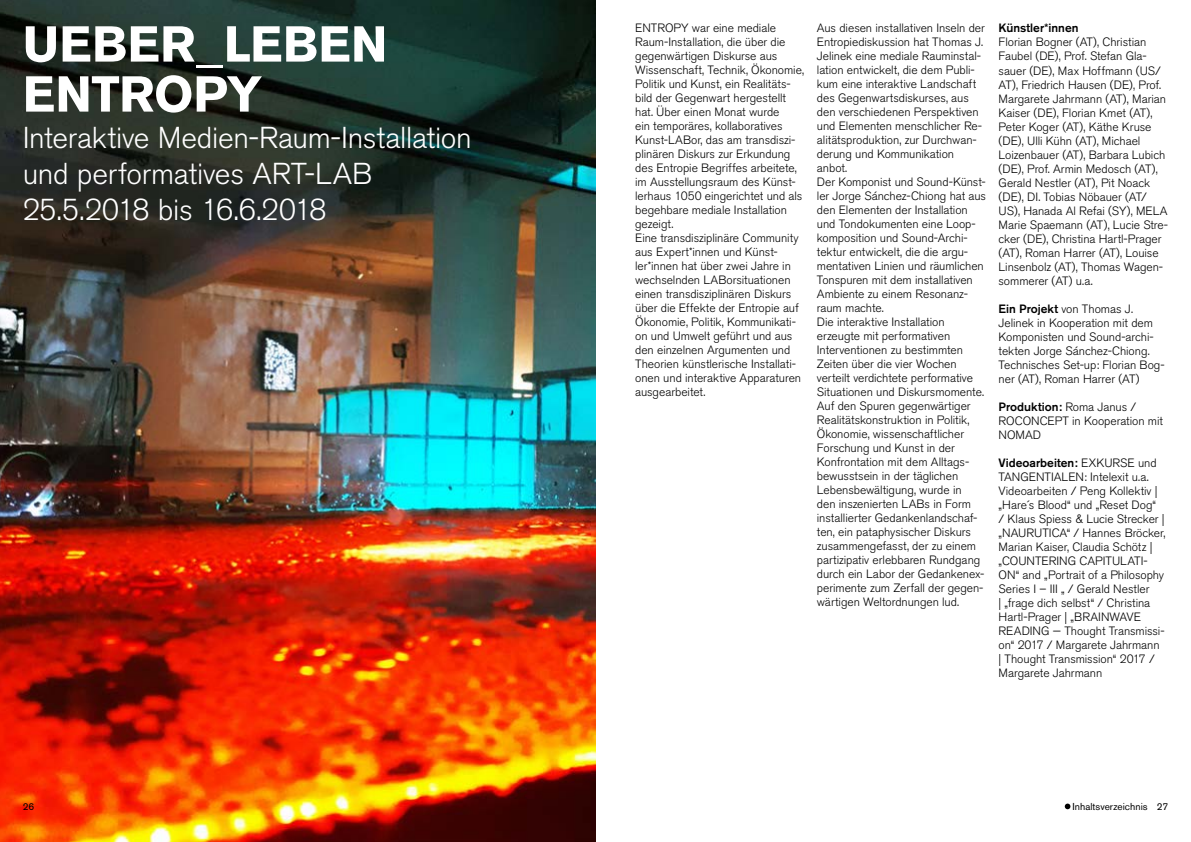
<style>
.page{position:relative;width:1191px;height:842px;background:#fff}
.page>*{position:absolute;margin:0;border:0;box-sizing:border-box;transform-origin:0 0}
.t1{font:700 50px/50px "Akzidenz Grotesk BE";color:#fff}
.t2{font:300 30px/36px "Akzidenz Grotesk BE";letter-spacing:-.01em;color:#fff}
.t3{font:300 12px/14px "Akzidenz Grotesk BE";letter-spacing:-.005em;color:#000}
.t4{font:500 12px "Akzidenz Grotesk BE";color:#000}
.t5{font:10px "Akzidenz Grotesk BE";letter-spacing:.005em;color:#000}
.s1{font-weight:500}
</style>
<div class="page">
<img style="left:0;top:0;width:595px;height:842px">
<svg style="left:1064px;top:803px;width:6px;height:6px"></svg>
<h1 class="t1" style="left:23px;top:20px;width:366px">UEBER_LEBEN<br>ENTROPY</h1>
<h2 class="t2" style="left:23px;top:120px;width:451px">Interaktive Medien-Raum-Installation und performatives ART-LAB<br>25.5.2018 bis 16.6.2018</h2>
<p class="t3" style="left:635px;top:21px;width:170px">ENTROPY war eine mediale<br>Raum-Installation, die über die gegenwärtigen Diskurse aus<br>Wissenschaft, Technik, Ökonomie,<br>Politik und Kunst, ein Realitäts&shy;bild der Gegenwart hergestellt hat. Über einen Monat wurde<br>ein temporäres, kollaboratives<br>Kunst-LABor, das am transdiszi&shy;plinären Diskurs zur Erkundung des Entropie Begriffes arbeitete, im Ausstellungsraum des Künst&shy;lerhaus 1050 eingerichtet und als begehbare mediale Installation gezeigt.<br>Eine transdisziplinäre Community aus Expert*innen und Künst&shy;ler*innen hat über zwei Jahre in wechselnden LABorsituationen einen transdisziplinären Diskurs über die Effekte der Entropie auf<br>Ökonomie, Politik, Kommunikati&shy;on und Umwelt geführt und aus den einzelnen Argumenten und<br>Theorien künstlerische Installati&shy;onen und interaktive Apparaturen ausgearbeitet.</p>
<p class="t3" style="left:817px;top:21px;width:171px">Aus diesen installativen Inseln der<br>Entropiediskussion hat Thomas J.<br>Jelinek eine mediale Rauminstal&shy;lation entwickelt, die dem Publi&shy;kum eine interaktive Landschaft des Gegenwartsdiskurses, aus den verschiedenen Perspektiven und Elementen menschlicher Re&shy;alitätsproduktion, zur Durchwan&shy;derung und Kommunikation anbot.<br>Der Komponist und Sound-Künst&shy;ler Jorge Sánchez-Chiong hat aus den Elementen der Installation und Tondokumenten eine Loop&shy;komposition und Sound-Archi&shy;tektur entwickelt, die die argu&shy;mentativen Linien und räumlichen<br>Tonspuren mit dem installativen<br>Ambiente zu einem Resonanz&shy;raum machte.<br>Die interaktive Installation erzeugte mit performativen<br>Interventionen zu bestimmten<br>Zeiten über die vier Wochen verteilt verdichtete performative<br>Situationen und Diskursmomente.<br>Auf den Spuren gegenwärtiger<br>Realitätskonstruktion in Politik,<br>Ökonomie, wissenschaftlicher<br>Forschung und Kunst in der<br>Konfrontation mit dem Alltags&shy;bewusstsein in der täglichen<br>Lebensbewältigung, wurde in<br>den inszenierten LABs in Form installierter Gedankenlandschaf&shy;ten, ein pataphysischer Diskurs zusammengefasst, der zu einem partizipativ erlebbaren Rundgang durch ein Labor der Gedankenex&shy;perimente zum Zerfall der gegen&shy;wärtigen Weltordnungen lud.</p>
<p class="t4" style="left:998px;top:21px;width:81px">Künstler*innen</p>
<p class="t3" style="left:998px;top:36px;width:171px">Florian Bogner (AT), Christian<br>Faubel (DE), Prof. Stefan Gla&shy;sauer (DE), Max Hoffmann (US/<br>AT), Friedrich Hausen (DE), Prof.<br>Margarete Jahrmann (AT), Marian<br>Kaiser (DE), Florian Kmet (AT),<br>Peter Koger (AT), Käthe Kruse (DE), Ulli Kühn (AT), Michael<br>Loizenbauer (AT), Barbara Lubich (DE), Prof. Armin Medosch (AT),<br>Gerald Nestler (AT), Pit Noack (DE), DI. Tobias Nöbauer (AT/<br>US), Hanada Al Refai (SY), MELA<br>Marie Spaemann (AT), Lucie Stre&shy;cker (DE), Christina Hartl-Prager (AT), Roman Harrer (AT), Louise<br>Linsenbolz (AT), Thomas Wagen&shy;sommerer (AT) u.a.</p>
<p class="t3" style="left:998px;top:302px;width:168px"><span class="s1">Ein Projekt</span> von Thomas J.<br>Jelinek in Kooperation mit dem<br>Komponisten und Sound-archi&shy;tekten Jorge Sánchez-Chiong.<br>Technisches Set-up: Florian Bog&shy;ner (AT), Roman Harrer (AT)</p>
<p class="t3" style="left:998px;top:400px;width:166px"><span class="s1">Produktion:</span> Roma Janus /<br>ROCONCEPT in Kooperation mit<br>NOMAD</p>
<p class="t3" style="left:998px;top:456px;width:168px"><span class="s1">Videoarbeiten:</span> EXKURSE und<br>TANGENTIALEN: Intelexit u.a.<br>Videoarbeiten / Peng Kollektiv | „Hare´s Blood“ und „Reset Dog“<br>/ Klaus Spiess &amp; Lucie Strecker | „NAURUTICA“ / Hannes Bröcker,<br>Marian Kaiser, Claudia Schötz | „COUNTERING CAPITULATI-<br>ON“ and „Portrait of a Philosophy<br>Series I – III „ / Gerald Nestler<br>| „frage dich selbst“ / Christina<br>Hartl-Prager | „BRAINWAVE<br>READING — Thought Transmissi&shy;on“ 2017 / Margarete Jahrmann<br>| Thought Transmission“ 2017 /<br>Margarete Jahrmann</p>
<p class="t5" style="left:23px;top:800px;width:13px">26</p>
<p class="t5" style="left:1072px;top:800px;width:97px">Inhaltsverzeichnis 27</p>
</div>
